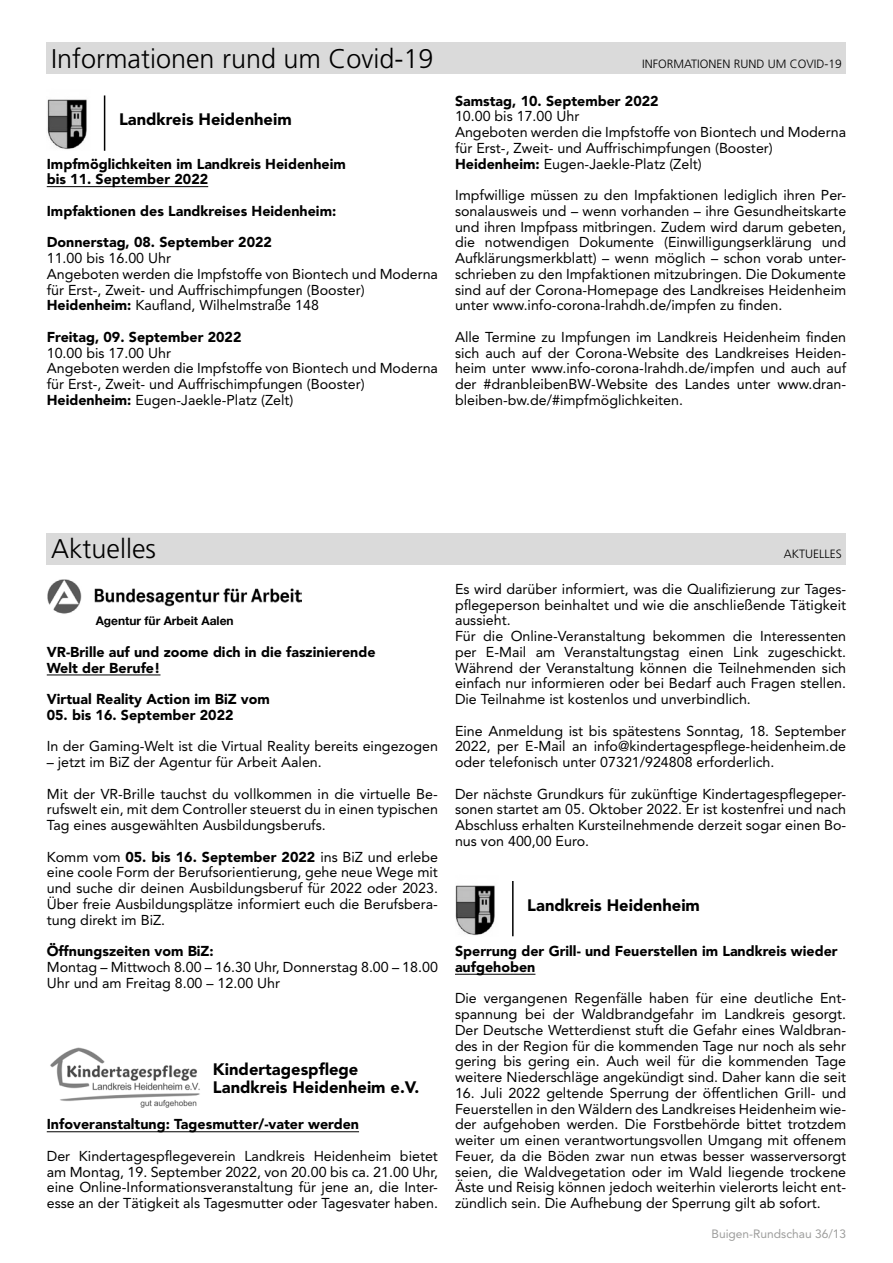
<style>
.page{position:relative;width:893px;height:1263px;background:#fff}
.page>*{position:absolute;margin:0;border:0;box-sizing:border-box;transform-origin:0 0}
.t1{font:300 27px "Frutiger";color:#000}
.t2{font:900 16.5px/18px "Avenir";color:#000}
.t3{font:14.25px/15.8px "Avenir";color:#000;text-align:justify}
.t4{font:900 14.25px/15.8px "Avenir";color:#000}
.t5{font:300 12px "Frutiger";color:#000}
.t6{font:12px "Avenir";color:#9d9d9c}
.t7{font:700 12px "Helvetica Neue";color:#000}
.s1{font-weight:900}
</style>
<div class="page">
<hr style="left:47px;top:186px;width:161px;height:1px;background:#000">
<hr style="left:47px;top:675px;width:113px;height:1px;background:#000">
<hr style="left:47px;top:1131px;width:312px;height:1px;background:#000">
<hr style="left:455px;top:974px;width:80px;height:1px;background:#000">
<div style="left:47px;top:43px;width:799px;height:31px;background:#dadada"></div>
<img style="left:47px;top:99px;width:40px;height:51px">
<hr style="left:104px;top:95px;width:1px;height:56px;background:#000">
<div style="left:47px;top:533px;width:799px;height:32px;background:#dadada"></div>
<img style="left:47px;top:579px;width:255px;height:35px">
<img style="left:50px;top:1047px;width:150px;height:61px">
<img style="left:455px;top:885px;width:40px;height:51px">
<hr style="left:512px;top:881px;width:2px;height:55px;background:#000">
<h1 class="t1" style="left:51px;top:43px;width:384px">Informationen rund um Covid-19</h1>
<p class="t2" style="left:119px;top:110px;width:174px">Landkreis Heidenheim</p>
<p class="t4" style="left:47px;top:156px;width:301px">Impfmöglichkeiten im Landkreis Heidenheim bis 11. September 2022</p>
<p class="t4" style="left:47px;top:203px;width:291px">Impfaktionen des Landkreises Heidenheim:</p>
<p class="t4" style="left:47px;top:234px;width:227px">Donnerstag, 08. September 2022</p>
<p class="t3" style="left:47px;top:250px;width:393px;text-align:left">11.00 bis 16.00 Uhr<br>Angeboten werden die Impfstoffe von Biontech und Moderna für Erst-, Zweit- und Auffrischimpfungen (Booster)<br><span class="s1">Heidenheim:</span> Kaufland, Wilhelmstraße 148</p>
<p class="t4" style="left:47px;top:329px;width:196px">Freitag, 09. September 2022</p>
<p class="t3" style="left:47px;top:345px;width:393px;text-align:left">10.00 bis 17.00 Uhr<br>Angeboten werden die Impfstoffe von Biontech und Moderna für Erst-, Zweit- und Auffrischimpfungen (Booster)<br><span class="s1">Heidenheim:</span> Eugen-Jaekle-Platz (Zelt)</p>
<p class="t5" style="left:642px;top:57px;width:201px">INFORMATIONEN RUND UM COVID-19</p>
<p class="t4" style="left:455px;top:93px;width:205px">Samstag, 10. September 2022</p>
<p class="t3" style="left:455px;top:108px;width:393px;text-align:left">10.00 bis 17.00 Uhr<br>Angeboten werden die Impfstoffe von Biontech und Moderna für Erst-, Zweit- und Auffrischimpfungen (Booster)<br><span class="s1">Heidenheim:</span> Eugen-Jaekle-Platz (Zelt)</p>
<p class="t3" style="left:455px;top:187px;width:393px">Impfwillige müssen zu den Impfaktionen lediglich ihren Per&shy;sonalausweis und – wenn vorhanden – ihre Gesundheitskarte und ihren Impfpass mitbringen. Zudem wird darum gebeten, die notwendigen Dokumente (Einwilligungserklärung und Aufklärungsmerkblatt) – wenn möglich – schon vorab unter&shy;schrieben zu den Impfaktionen mitzubringen. Die Dokumente sind auf der Corona-Homepage des Landkreises Heidenheim unter www.info-corona-lrahdh.de/impfen zu finden.</p>
<p class="t3" style="left:455px;top:329px;width:393px">Alle Termine zu Impfungen im Landkreis Heidenheim finden sich auch auf der Corona-Website des Landkreises Heiden&shy;heim unter www.info-corona-lrahdh.de/impfen und auch auf der #dranbleibenBW-Website des Landes unter www.dran&shy;bleiben-bw.de/#impfmöglichkeiten.</p>
<h1 class="t1" style="left:51px;top:534px;width:107px">Aktuelles</h1>
<p class="t5" style="left:784px;top:547px;width:59px">AKTUELLES</p>
<p class="t7" style="left:96px;top:613px;width:139px">Agentur für Arbeit Aalen</p>
<p class="t4" style="left:47px;top:644px;width:330px">VR-Brille auf und zoome dich in die faszinierende<br>Welt der Berufe!</p>
<p class="t4" style="left:47px;top:691px;width:225px">Virtual Reality Action im BiZ vom</p>
<p class="t4" style="left:47px;top:707px;width:188px">05. bis 16. September 2022</p>
<p class="t3" style="left:47px;top:738px;width:393px">In der Gaming-Welt ist die Virtual Reality bereits eingezogen</p>
<p class="t3" style="left:47px;top:754px;width:277px">– jetzt im BiZ der Agentur für Arbeit Aalen.</p>
<p class="t3" style="left:47px;top:786px;width:393px">Mit der VR-Brille tauchst du vollkommen in die virtuelle Be&shy;rufswelt ein, mit dem Controller steuerst du in einen typischen Tag eines ausgewählten Ausbildungsberufs.</p>
<p class="t3" style="left:47px;top:849px;width:393px">Komm vom <span class="s1">05. bis 16. September 2022</span> ins BiZ und erlebe eine coole Form der Berufsorientierung, gehe neue Wege mit und suche dir deinen Ausbildungsberuf für 2022 oder 2023.<br>Über freie Ausbildungsplätze informiert euch die Berufsbera&shy;tung direkt im BiZ.</p>
<p class="t4" style="left:47px;top:943px;width:169px">Öffnungszeiten vom BiZ:</p>
<p class="t3" style="left:47px;top:959px;width:393px">Montag – Mittwoch 8.00 – 16.30 Uhr, Donnerstag 8.00 – 18.00<br>Uhr und am Freitag 8.00 – 12.00 Uhr</p>
<p class="t2" style="left:213px;top:1060px;width:208px">Kindertagespflege<br>Landkreis Heidenheim e.V.</p>
<p class="t4" style="left:47px;top:1116px;width:314px">Infoveranstaltung: Tagesmutter/-vater werden</p>
<p class="t3" style="left:47px;top:1148px;width:393px">Der Kindertagespflegeverein Landkreis Heidenheim bietet am Montag, 19. September 2022, von 20.00 bis ca. 21.00 Uhr, eine Online-Informationsveranstaltung für jene an, die Inter&shy;esse an der Tätigkeit als Tagesmutter oder Tagesvater haben.</p>
<p class="t3" style="left:455px;top:581px;width:393px;text-align:left">Es wird darüber informiert, was die Qualifizierung zur Tages&shy;pflegeperson beinhaltet und wie die anschließende Tätigkeit aussieht.<br>Für die Online-Veranstaltung bekommen die Interessenten per E-Mail am Veranstaltungstag einen Link zugeschickt.<br>Während der Veranstaltung können die Teilnehmenden sich einfach nur informieren oder bei Bedarf auch Fragen stellen.<br>Die Teilnahme ist kostenlos und unverbindlich.</p>
<p class="t3" style="left:455px;top:723px;width:393px">Eine Anmeldung ist bis spätestens Sonntag, 18. September 2022, per E-Mail an info@kindertagespflege-heidenheim.de oder telefonisch unter 07321/924808 erforderlich.</p>
<p class="t3" style="left:455px;top:786px;width:393px">Der nächste Grundkurs für zukünftige Kindertagespflegeper&shy;sonen startet am 05. Oktober 2022. Er ist kostenfrei und nach Abschluss erhalten Kursteilnehmende derzeit sogar einen Bo&shy;nus von 400,00 Euro.</p>
<p class="t2" style="left:527px;top:896px;width:174px">Landkreis Heidenheim</p>
<p class="t4" style="left:455px;top:943px;width:384px">Sperrung der Grill- und Feuerstellen im Landkreis wieder aufgehoben</p>
<p class="t3" style="left:455px;top:990px;width:393px">Die vergangenen Regenfälle haben für eine deutliche Ent&shy;spannung bei der Waldbrandgefahr im Landkreis gesorgt.<br>Der Deutsche Wetterdienst stuft die Gefahr eines Waldbran&shy;des in der Region für die kommenden Tage nur noch als sehr gering bis gering ein. Auch weil für die kommenden Tage weitere Niederschläge angekündigt sind. Daher kann die seit</p>
<p class="t3" style="left:455px;top:1085px;width:393px">16. Juli 2022 geltende Sperrung der öffentlichen Grill- und Feuerstellen in den Wäldern des Landkreises Heidenheim wie&shy;der aufgehoben werden. Die Forstbehörde bittet trotzdem weiter um einen verantwortungsvollen Umgang mit offenem Feuer, da die Böden zwar nun etwas besser wasserversorgt seien, die Waldvegetation oder im Wald liegende trockene Äste und Reisig können jedoch weiterhin vielerorts leicht ent&shy;zündlich sein. Die Aufhebung der Sperrung gilt ab sofort.</p>
<p class="t6" style="left:711px;top:1227px;width:136px">Buigen-Rundschau 36/13</p>
</div>
